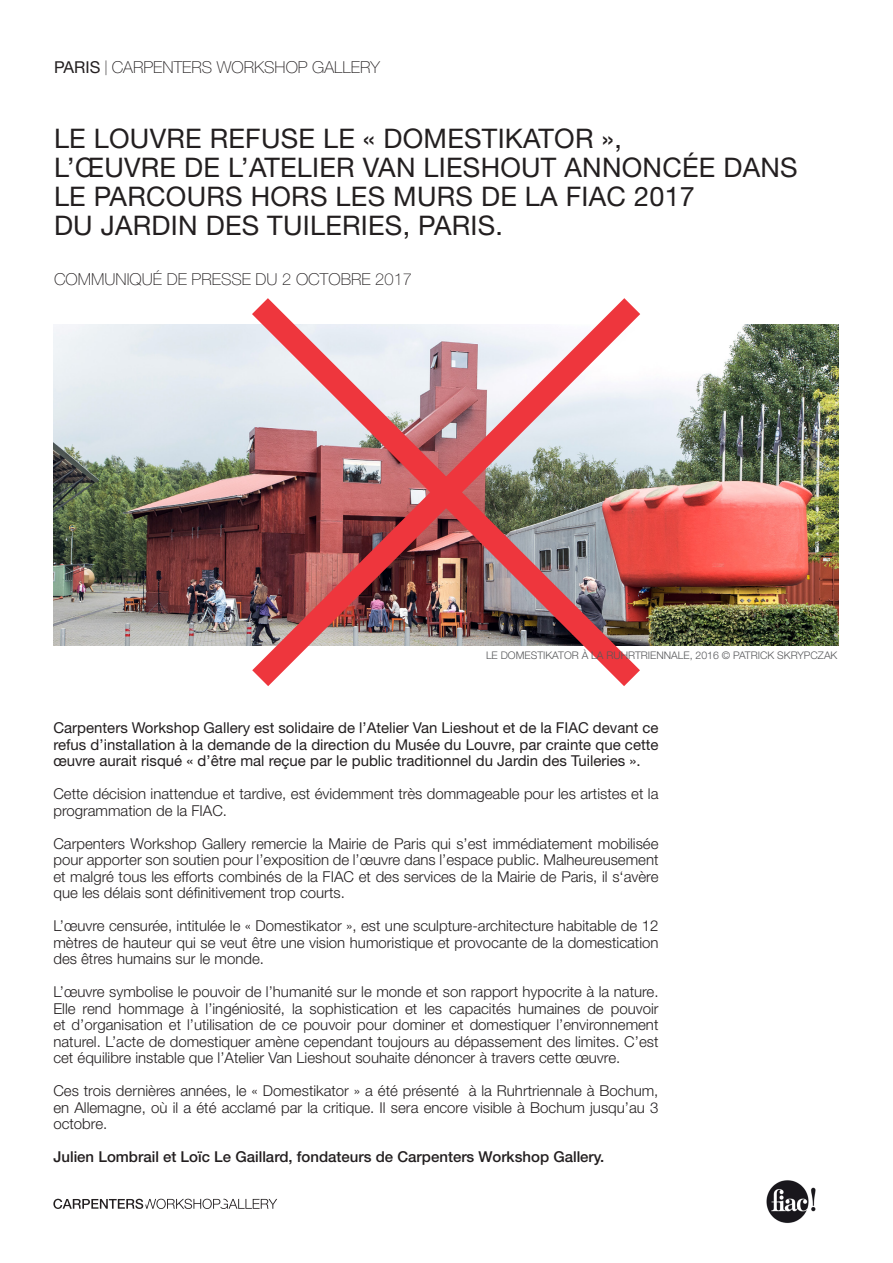
<style>
.page{position:relative;width:893px;height:1263px;background:#fff}
.page>*{position:absolute;margin:0;border:0;box-sizing:border-box;transform-origin:0 0}
.t1{font:27px "Helvetica Neue LT Std";letter-spacing:.01em;color:#231f20}
.t2{font:100 16.5px "Helvetica Neue LT Std";color:#231f20}
.t3{font:300 15px/16.5px "Helvetica Neue LT Std";color:#231f20;text-align:justify}
.t4{font:15px/16.5px "Helvetica Neue LT Std";color:#231f20;text-align:justify}
.t5{font:500 15px "Helvetica Neue LT Std";color:#231f20}
.t6{font:300 10.5px "Helvetica Neue LT Std";color:#57585a}
.s1{font-weight:400}
.s2{font-size:14.7px}
</style>
<div class="page">
<svg style="left:53px;top:1199px;width:224px;height:10px"></svg>
<img style="left:53px;top:324px;width:786px;height:321px">
<img style="left:766px;top:1180px;width:50px;height:43px">
<img style="left:228px;top:298px;width:436px;height:388px">
<p class="t2" style="left:54px;top:58px;width:327px"><span class="s1">PARIS</span> <span class="s2">|</span> CARPENTERS WORKSHOP GALLERY</p>
<p class="t1" style="left:54px;top:122px;width:569px">LE LOUVRE REFUSE LE « DOMESTIKATOR »,</p>
<p class="t1" style="left:54px;top:151px;width:745px">L’ŒUVRE DE L’ATELIER VAN LIESHOUT ANNONCÉE DANS</p>
<p class="t1" style="left:54px;top:180px;width:642px">LE PARCOURS HORS LES MURS DE LA FIAC 2017</p>
<p class="t1" style="left:54px;top:209px;width:451px">DU JARDIN DES TUILERIES, PARIS.</p>
<p class="t2" style="left:54px;top:269px;width:359px">COMMUNIQUÉ DE PRESSE DU 2 OCTOBRE 2017</p>
<p class="t6" style="left:486px;top:648px;width:353px">LE DOMESTIKATOR À LA RUHRTRIENNALE, 2016 © PATRICK SKRYPCZAK</p>
<p class="t4" style="left:53px;top:719px;width:607px">Carpenters Workshop Gallery est solidaire de l’Atelier Van Lieshout et de la FIAC devant ce refus d’installation à la demande de la direction du Musée du Louvre, par crainte que cette œuvre aurait risqué « d’être mal reçue par le public traditionnel du Jardin des Tuileries ».</p>
<p class="t3" style="left:53px;top:785px;width:607px">Cette décision inattendue et tardive, est évidemment très dommageable pour les artistes et la programmation de la FIAC.</p>
<p class="t3" style="left:53px;top:835px;width:607px">Carpenters Workshop Gallery remercie la Mairie de Paris qui s’est immédiatement mobilisée pour apporter son soutien pour l’exposition de l’œuvre dans l’espace public. Malheureusement et malgré tous les efforts combinés de la FIAC et des services de la Mairie de Paris, il s‘avère que les délais sont définitivement trop courts.</p>
<p class="t3" style="left:53px;top:917px;width:607px">L’œuvre censurée, intitulée le « Domestikator », est une sculpture-architecture habitable de 12 mètres de hauteur qui se veut être une vision humoristique et provocante de la domestication des êtres humains sur le monde.</p>
<p class="t3" style="left:53px;top:983px;width:607px">L’œuvre symbolise le pouvoir de l’humanité sur le monde et son rapport hypocrite à la nature.<br>Elle rend hommage à l’ingéniosité, la sophistication et les capacités humaines de pouvoir et d’organisation et l’utilisation de ce pouvoir pour dominer et domestiquer l’environnement naturel. L’acte de domestiquer amène cependant toujours au dépassement des limites. C’est cet équilibre instable que l’Atelier Van Lieshout souhaite dénoncer à travers cette œuvre.</p>
<p class="t3" style="left:53px;top:1082px;width:607px">Ces trois dernières années, le « Domestikator » a été présenté à la Ruhrtriennale à Bochum, en Allemagne, où il a été acclamé par la critique. Il sera encore visible à Bochum jusqu’au 3 octobre.</p>
<p class="t5" style="left:53px;top:1148px;width:553px">Julien Lombrail et Loïc Le Gaillard, fondateurs de Carpenters Workshop Gallery.</p>
</div>
